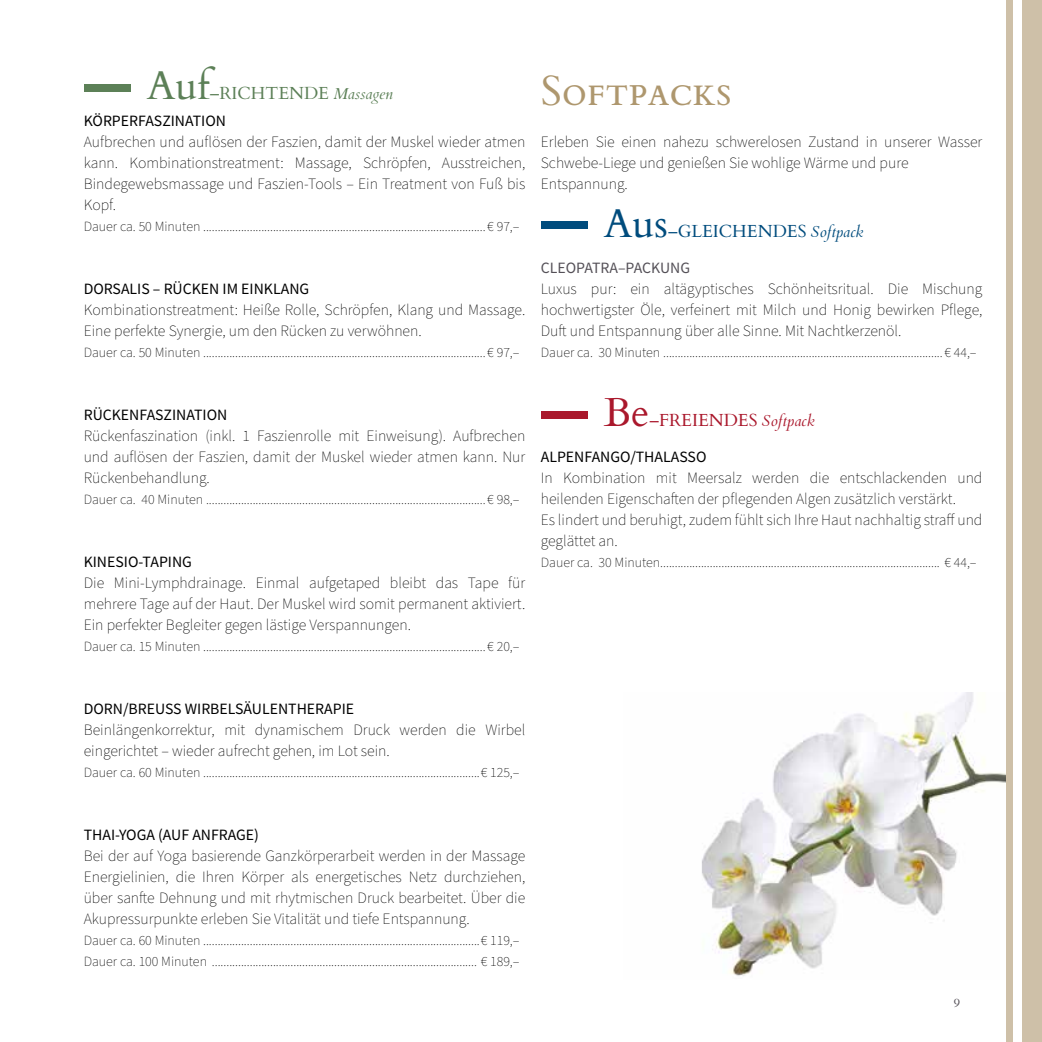
<style>
.page{position:relative;width:1042px;height:1042px;background:#fff}
.page>*{position:absolute;margin:0;border:0;box-sizing:border-box;transform-origin:0 0}
.t1{font:42px "Cardo";color:#ae976e}
.t2{font:40.25px "Cardo";color:#5c8057}
.t3{font:40.25px "Cardo";color:#004c7d}
.t4{font:40.25px "Cardo";color:#aa182c}
.t5{font:17.5px "Cardo";color:#004c7d}
.t6{font:17.5px "Cardo";color:#5c8057}
.t7{font:17.5px "Cardo";color:#aa182c}
.t8{font:200 15.75px/21px "Source Sans Pro";color:#000;text-align:justify}
.t9{font:15.75px "Source Sans Pro";color:#000}
.t10{font:15.75px "Source Sans Pro";color:#545057}
.t11{font:200 14px/21px "Source Sans Pro";color:#000}
.t12{font:12.25px "Cardo";color:#545057}
.s1{font-style:italic;font-size:15.75px}
</style>
<div class="page">
<div style="left:1006px;top:0;width:6px;height:1042px;background:#cec0a8"></div>
<div style="left:1022px;top:0;width:20px;height:1042px;background:#cec0a8"></div>
<div style="left:84px;top:84px;width:47px;height:8px;background:#5c8057"></div>
<div style="left:541px;top:411px;width:46px;height:7px;background:#aa182c"></div>
<div style="left:541px;top:221px;width:46px;height:8px;background:#004c7d"></div>
<img style="left:702px;top:692px;width:303px;height:284px">
<h2 class="t2" style="left:147px;top:53px;width:64px">Auf</h2>
<p class="t6" style="left:210px;top:79px;width:185px">–RICHTENDE <span class="s1">Massagen</span></p>
<p class="t9" style="left:84px;top:111px;width:144px">KÖRPERFASZINATION</p>
<p class="t8" style="left:84px;top:132px;width:443px">Aufbrechen und auflösen der Faszien, damit der Muskel wieder atmen kann. Kombinationstreatment: Massage, Schröpfen, Ausstreichen, Bindegewebsmassage und Faszien-Tools – Ein Treatment von Fuß bis Kopf.</p>
<p class="t11" style="left:84px;top:216px;width:437px">Dauer ca. 50 Minuten .................................................................................................€ 97,–</p>
<p class="t9" style="left:84px;top:279px;width:227px">DORSALIS – RÜCKEN IM EINKLANG</p>
<p class="t8" style="left:84px;top:300px;width:443px">Kombinationstreatment: Heiße Rolle, Schröpfen, Klang und Massage.<br>Eine perfekte Synergie, um den Rücken zu verwöhnen.</p>
<p class="t11" style="left:84px;top:342px;width:437px">Dauer ca. 50 Minuten .................................................................................................€ 97,–</p>
<p class="t9" style="left:84px;top:405px;width:145px">RÜCKENFASZINATION</p>
<p class="t8" style="left:84px;top:426px;width:443px">Rückenfaszination (inkl. 1 Faszienrolle mit Einweisung). Aufbrechen und auflösen der Faszien, damit der Muskel wieder atmen kann. Nur Rückenbehandlung.</p>
<p class="t11" style="left:84px;top:489px;width:437px">Dauer ca. 40 Minuten ................................................................................................€ 98,–</p>
<p class="t9" style="left:84px;top:552px;width:110px">KINESIO-TAPING</p>
<p class="t8" style="left:84px;top:573px;width:443px">Die Mini-Lymphdrainage. Einmal aufgetaped bleibt das Tape für mehrere Tage auf der Haut. Der Muskel wird somit permanent aktiviert.<br>Ein perfekter Begleiter gegen lästige Verspannungen.</p>
<p class="t11" style="left:84px;top:636px;width:437px">Dauer ca. 15 Minuten .................................................................................................€ 20,–</p>
<h1 class="t1" style="left:541px;top:57px;width:192px">Softpacks</h1>
<p class="t8" style="left:541px;top:132px;width:443px;text-align:left">Erleben Sie einen nahezu schwerelosen Zustand in unserer Wasser<br>Schwebe-Liege und genießen Sie wohlige Wärme und pure<br>Entspannung.</p>
<h2 class="t3" style="left:604px;top:191px;width:66px">Aus</h2>
<p class="t5" style="left:668px;top:217px;width:197px">–GLEICHENDES <span class="s1">Softpack</span></p>
<p class="t10" style="left:541px;top:258px;width:151px">CLEOPATRA–PACKUNG</p>
<p class="t8" style="left:541px;top:279px;width:443px">Luxus pur: ein altägyptisches Schönheitsritual. Die Mischung hochwertigster Öle, verfeinert mit Milch und Honig bewirken Pflege, Duft und Entspannung über alle Sinne. Mit Nachtkerzenöl.</p>
<p class="t11" style="left:541px;top:342px;width:437px">Dauer ca. 30 Minuten ................................................................................................€ 44,–</p>
<h2 class="t4" style="left:604px;top:380px;width:47px">Be</h2>
<p class="t7" style="left:649px;top:406px;width:166px">–FREIENDES <span class="s1">Softpack</span></p>
<p class="t9" style="left:541px;top:447px;width:167px">ALPENFANGO/THALASSO</p>
<p class="t8" style="left:541px;top:468px;width:443px;text-align:left">In Kombination mit Meersalz werden die entschlackenden und heilenden Eigenschaften der pflegenden Algen zusätzlich verstärkt.<br>Es lindert und beruhigt, zudem fühlt sich Ihre Haut nachhaltig straff und geglättet an.</p>
<p class="t11" style="left:541px;top:552px;width:437px">Dauer ca. 30 Minuten................................................................................................ € 44,–</p>
<p class="t9" style="left:84px;top:699px;width:272px">DORN/BREUSS WIRBELSÄULENTHERAPIE</p>
<p class="t8" style="left:84px;top:720px;width:443px">Beinlängenkorrektur, mit dynamischem Druck werden die Wirbel eingerichtet – wieder aufrecht gehen, im Lot sein.</p>
<p class="t11" style="left:84px;top:762px;width:437px">Dauer ca. 60 Minuten ...............................................................................................€ 125,–</p>
<p class="t9" style="left:84px;top:825px;width:177px">THAI-YOGA (AUF ANFRAGE)</p>
<p class="t8" style="left:84px;top:846px;width:443px">Bei der auf Yoga basierende Ganzkörperarbeit werden in der Massage Energielinien, die Ihren Körper als energetisches Netz durchziehen, über sanfte Dehnung und mit rhytmischen Druck bearbeitet. Über die Akupressurpunkte erleben Sie Vitalität und tiefe Entspannung.</p>
<p class="t11" style="left:84px;top:930px;width:437px">Dauer ca. 60 Minuten ...............................................................................................€ 119,–<br>Dauer ca. 100 Minuten ........................................................................................... € 189,–</p>
<p class="t12" style="left:954px;top:993px;width:8px">9</p>
</div>
